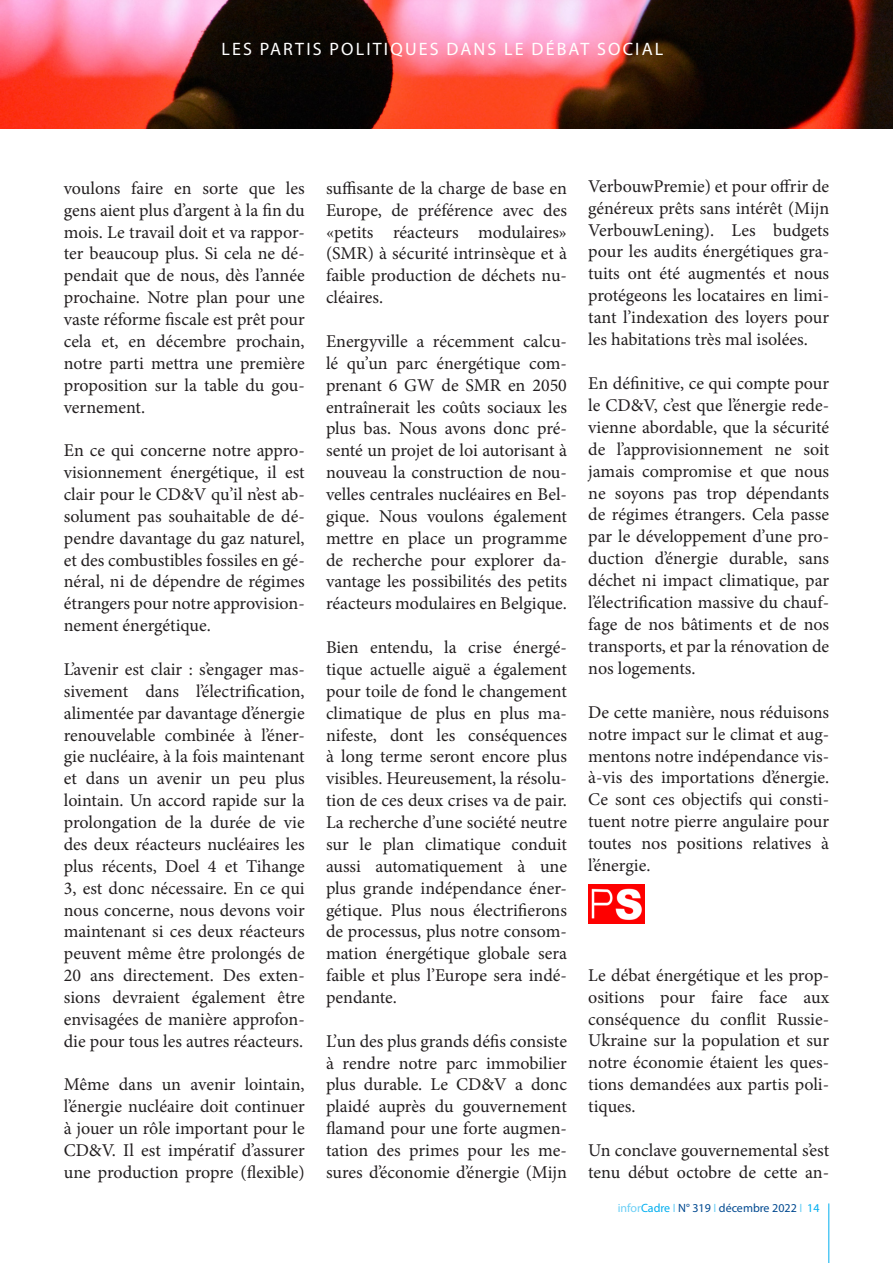
<style>
.page{position:relative;width:893px;height:1263px;background:#fff}
.page>*{position:absolute;margin:0;border:0;box-sizing:border-box;transform-origin:0 0}
.t1{font:18px/21.9px "Minion Pro";color:#231f20;text-align:justify}
.t2{font:18px "Myriad Pro";letter-spacing:.12em;color:#fff}
.t3{font:12px "Myriad Pro";color:#014990}
.s1{color:#6bcff6}
.s2{color:#00aeef}
</style>
<div class="page">
<hr style="left:828px;top:1203px;width:1px;height:60px;background:#00aeef">
<img style="left:0;top:0;width:893px;height:129px">
<img style="left:588px;top:884px;width:56px;height:39px">
<p class="t2" style="left:221px;top:38px;width:443px">LES PARTIS POLITIQUES DANS LE DÉBAT SOCIAL</p>
<p class="t1" style="left:64px;top:177px;width:242px">voulons faire en sorte que les gens aient plus d’argent à la fin du mois. Le travail doit et va rappor&shy;ter beaucoup plus. Si cela ne dé&shy;pendait que de nous, dès l’année prochaine. Notre plan pour une vaste réforme fiscale est prêt pour cela et, en décembre prochain, notre parti mettra une première proposition sur la table du gou&shy;vernement.</p>
<p class="t1" style="left:64px;top:440px;width:242px">En ce qui concerne notre appro&shy;visionnement énergétique, il est clair pour le CD&amp;V qu’il n’est ab&shy;solument pas souhaitable de dé&shy;pendre davantage du gaz naturel, et des combustibles fossiles en gé&shy;néral, ni de dépendre de régimes étrangers pour notre approvision&shy;nement énergétique.</p>
<p class="t1" style="left:64px;top:658px;width:242px">L’avenir est clair : s’engager mas&shy;sivement dans l’électrification, alimentée par davantage d’énergie renouvelable combinée à l’éner&shy;gie nucléaire, à la fois maintenant et dans un avenir un peu plus lointain. Un accord rapide sur la prolongation de la durée de vie des deux réacteurs nucléaires les plus récents, Doel 4 et Tihange 3, est donc nécessaire. En ce qui nous concerne, nous devons voir maintenant si ces deux réacteurs peuvent même être prolongés de 20 ans directement. Des exten&shy;sions devraient également être envisagées de manière approfon&shy;die pour tous les autres réacteurs.</p>
<p class="t1" style="left:64px;top:1074px;width:242px">Même dans un avenir lointain, l’énergie nucléaire doit continuer à jouer un rôle important pour le CD&amp;V. Il est impératif d’assurer une production propre (flexible)</p>
<p class="t1" style="left:326px;top:177px;width:242px">suffisante de la charge de base en Europe, de préférence avec des «petits réacteurs modulaires» (SMR) à sécurité intrinsèque et à faible production de déchets nu&shy;cléaires.</p>
<p class="t1" style="left:326px;top:330px;width:242px">Energyville a récemment calcu&shy;lé qu’un parc énergétique com&shy;prenant 6 GW de SMR en 2050 entraînerait les coûts sociaux les plus bas. Nous avons donc pré&shy;senté un projet de loi autorisant à nouveau la construction de nou&shy;velles centrales nucléaires en Bel&shy;gique. Nous voulons également mettre en place un programme de recherche pour explorer da&shy;vantage les possibilités des petits réacteurs modulaires en Belgique.</p>
<p class="t1" style="left:326px;top:636px;width:242px">Bien entendu, la crise énergé&shy;tique actuelle aiguë a également pour toile de fond le changement climatique de plus en plus ma&shy;nifeste, dont les conséquences à long terme seront encore plus visibles. Heureusement, la résolu&shy;tion de ces deux crises va de pair.<br>La recherche d’une société neutre sur le plan climatique conduit aussi automatiquement à une plus grande indépendance éner&shy;gétique. Plus nous électrifierons de processus, plus notre consom&shy;mation énergétique globale sera faible et plus l’Europe sera indé&shy;pendante.</p>
<p class="t1" style="left:326px;top:1030px;width:242px">L’un des plus grands défis consiste à rendre notre parc immobilier plus durable. Le CD&amp;V a donc plaidé auprès du gouvernement flamand pour une forte augmen&shy;tation des primes pour les me&shy;sures d’économie d’énergie (Mijn</p>
<p class="t1" style="left:588px;top:175px;width:242px">VerbouwPremie) et pour offrir de généreux prêts sans intérêt (Mijn VerbouwLening). Les budgets pour les audits énergétiques gra&shy;tuits ont été augmentés et nous protégeons les locataires en limi&shy;tant l’indexation des loyers pour les habitations très mal isolées.</p>
<p class="t1" style="left:588px;top:372px;width:242px">En définitive, ce qui compte pour le CD&amp;V, c’est que l’énergie rede&shy;vienne abordable, que la sécurité de l’approvisionnement ne soit jamais compromise et que nous ne soyons pas trop dépendants de régimes étrangers. Cela passe par le développement d’une pro&shy;duction d’énergie durable, sans déchet ni impact climatique, par l’électrification massive du chauf&shy;fage de nos bâtiments et de nos transports, et par la rénovation de nos logements.</p>
<p class="t1" style="left:588px;top:701px;width:242px">De cette manière, nous réduisons notre impact sur le climat et aug&shy;mentons notre indépendance vis&shy;à-vis des importations d’énergie.<br>Ce sont ces objectifs qui consti&shy;tuent notre pierre angulaire pour toutes nos positions relatives à l’énergie.</p>
<p class="t1" style="left:588px;top:964px;width:242px">Le débat énergétique et les prop&shy;ositions pour faire face aux conséquence du conflit Russie-Ukraine sur la population et sur notre économie étaient les ques&shy;tions demandées aux partis poli&shy;tiques.</p>
<p class="t1" style="left:588px;top:1139px;width:242px">Un conclave gouvernemental s’est tenu début octobre de cette an-</p>
<p class="t3" style="left:618px;top:1201px;width:203px"><span class="s1">infor</span><span class="s2">Cadre</span> <span class="s1">I</span> N° 319 <span class="s1">I</span> décembre 2022 <span class="s1">I</span> <span class="s2">14</span></p>
</div>
